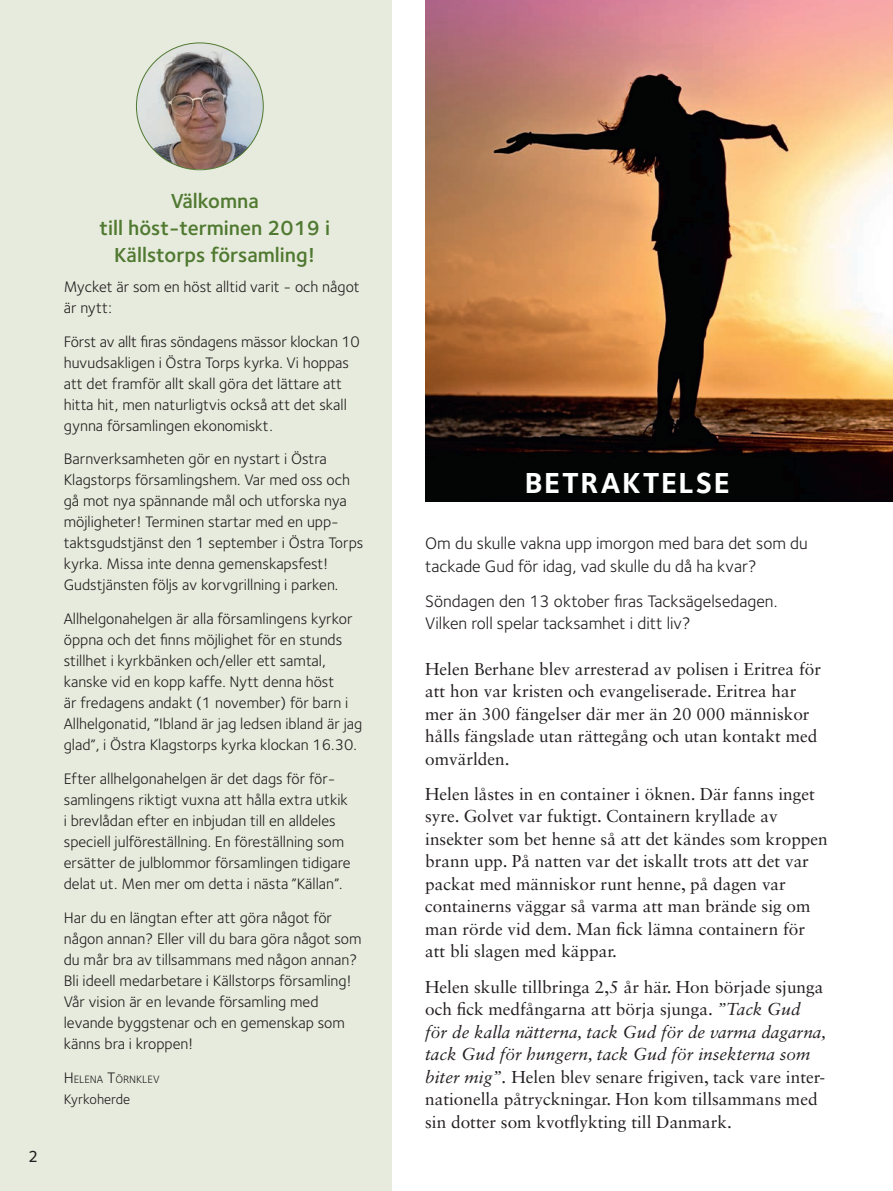
<style>
.page{position:relative;width:893px;height:1191px;background:#fff}
.page>*{position:absolute;margin:0;border:0;box-sizing:border-box;transform-origin:0 0}
.t1{font:700 30px "Foundry Sterling";letter-spacing:.05em;color:#fff}
.t2{font:600 21px/27px "Foundry Sterling";color:#507931;text-align:center}
.t3{font:17.25px/22.5px "Sabon LT Std";color:#231f20}
.t4{font:17.25px/22.5px "Foundry Sterling";color:#231f20}
.t5{font:500 16.5px "Foundry Sterling";color:#231f20}
.t6{font:15.75px/21px "Foundry Sterling";color:#231f20}
.t7{font:14.25px "Foundry Sterling";color:#231f20}
.t8{font:10.95px "Foundry Sterling";color:#231f20}
.s1{font-size:15.75px}
.s2{font-style:italic}
</style>
<div class="page">
<div style="left:0;top:0;width:391px;height:1191px;background:#e7ebdd"></div>
<img style="left:425px;top:0;width:468px;height:502px">
<img style="left:136px;top:43px;width:127px;height:126px">
<p class="t5" style="left:28px;top:1144px;width:12px">2</p>
<h2 class="t2" style="left:99px;top:187px;width:232px">Välkomna<br>till höst-terminen 2019 i<br>Källstorps församling!</h2>
<p class="t6" style="left:64px;top:276px;width:297px">Mycket är som en höst alltid varit - och något är nytt:</p>
<p class="t6" style="left:64px;top:330px;width:298px">Först av allt firas söndagens mässor klockan 10 huvudsakligen i Östra Torps kyrka. Vi hoppas att det framför allt skall göra det lättare att hitta hit, men naturligtvis också att det skall gynna församlingen ekonomiskt.</p>
<p class="t6" style="left:64px;top:448px;width:301px">Barnverksamheten gör en nystart i Östra Klagstorps församlingshem. Var med oss och gå mot nya spännande mål och utforska nya möjligheter! Terminen startar med en upp&shy;taktsgudstjänst den 1 september i Östra Torps kyrka. Missa inte denna gemenskapsfest!<br>Gudstjänsten följs av korvgrillning i parken.</p>
<p class="t6" style="left:64px;top:608px;width:300px">Allhelgonahelgen är alla församlingens kyrkor öppna och det finns möjlighet för en stunds stillhet i kyrkbänken och/eller ett samtal, kanske vid en kopp kaffe. Nytt denna höst<br>är fredagens andakt (1 november) för barn i Allhelgonatid, ”Ibland är jag ledsen ibland är jag glad”, i Östra Klagstorps kyrka klockan 16.30.</p>
<p class="t6" style="left:64px;top:768px;width:288px">Efter allhelgonahelgen är det dags för för&shy;samlingens riktigt vuxna att hålla extra utkik i brevlådan efter en inbjudan till en alldeles speciell julföreställning. En föreställning som ersätter de julblommor församlingen tidigare delat ut. Men mer om detta i nästa ”Källan”.</p>
<p class="t6" style="left:64px;top:906px;width:299px">Har du en längtan efter att göra något för någon annan? Eller vill du bara göra något som du mår bra av tillsammans med någon annan?<br>Bli ideell medarbetare i Källstorps församling!<br>Vår vision är en levande församling med levande byggstenar och en gemenskap som känns bra i kroppen!</p>
<p class="t8" style="left:64px;top:1071px;width:97px"><span class="s1">H</span>ELENA <span class="s1">T</span>ÖRNKLEV</p>
<p class="t7" style="left:64px;top:1089px;width:68px">Kyrkoherde</p>
<h1 class="t1" style="left:525px;top:462px;width:206px">BETRAKTELSE</h1>
<p class="t4" style="left:425px;top:531px;width:384px">Om du skulle vakna upp imorgon med bara det som du tackade Gud för idag, vad skulle du då ha kvar?</p>
<p class="t4" style="left:425px;top:589px;width:354px">Söndagen den 13 oktober firas Tacksägelsedagen.<br>Vilken roll spelar tacksamhet i ditt liv?</p>
<p class="t3" style="left:425px;top:657px;width:397px">Helen Berhane blev arresterad av polisen i Eritrea för att hon var kristen och evangeliserade. Eritrea har mer än 300 fängelser där mer än 20 000 människor hålls fängslade utan rättegång och utan kontakt med omvärlden.</p>
<p class="t3" style="left:425px;top:782px;width:404px">Helen låstes in en container i öknen. Där fanns inget syre. Golvet var fuktigt. Containern kryllade av insekter som bet henne så att det kändes som kroppen brann upp. På natten var det iskallt trots att det var packat med människor runt henne, på dagen var containerns väggar så varma att man brände sig om man rörde vid dem. Man fick lämna containern för att bli slagen med käppar.</p>
<p class="t3" style="left:425px;top:975px;width:403px">Helen skulle tillbringa 2,5 år här. Hon började sjunga och fick medfångarna att börja sjunga. <span class="s2">”Tack Gud för de kalla nätterna, tack Gud för de varma dagarna, tack Gud för hungern, tack Gud för insekterna som biter mig”.</span> Helen blev senare frigiven, tack vare inter&shy;nationella påtryckningar. Hon kom tillsammans med sin dotter som kvotflykting till Danmark.</p>
</div>
